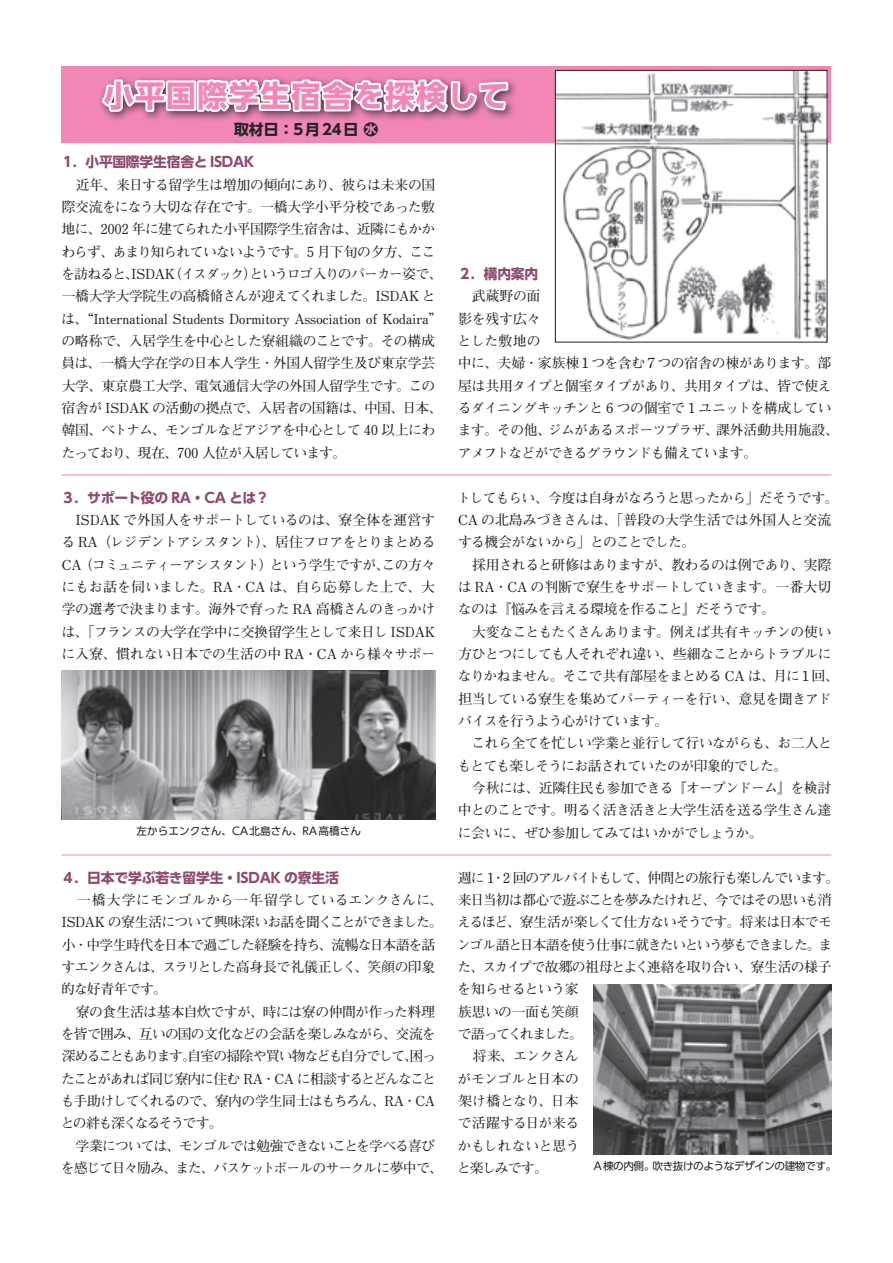
<style>
.page{position:relative;width:893px;height:1263px;background:#fff}
.page>*{position:absolute;margin:0;border:0;box-sizing:border-box;transform-origin:0 0}
.t1{font:700 29.7px "UD Shin Go Pro";letter-spacing:.05em;color:#f287b6}
.t2{font:700 14.85px "UD Shin Go Pro";letter-spacing:.125em;color:#262324}
.t3{font:700 13.8px/22.4px "Futo Min A101 Pro";letter-spacing:-.04em;color:#231f20}
.t4{font:700 13.8px/22.4px "Futo Min A101 Pro";letter-spacing:-.065em;color:#231f20}
.t5{font:700 13.8px "UD Shin Go Pro";letter-spacing:-.015em;color:#8f4b6c}
.t6{font:10.65px "UD Shin Go Pro";letter-spacing:-.045em;color:#231f20}
.t7{font:10.65px "UD Shin Go Pro";color:#231f20}
</style>
<div class="page">
<div style="left:62px;top:66px;width:769px;height:76px;background:#f287b6"></div>
<div style="left:96px;top:73px;width:423px;height:49px;background:#231f20;opacity:.75"></div>
<svg style="left:98px;top:73px;width:413px;height:43px"></svg>
<img style="left:557px;top:72px;width:268px;height:268px">
<div style="left:555px;top:70px;width:272px;height:272px;border:1px solid #231f20"></div>
<img style="left:593px;top:984px;width:238px;height:170px">
<img style="left:62px;top:670px;width:374px;height:149px">
<hr style="left:62px;top:475px;width:769px;height:1px;background:#f287b6">
<hr style="left:62px;top:855px;width:769px;height:1px;background:#f287b6">
<h1 class="t1" style="left:104px;top:71px;width:406px">小平国際学生宿舎を探検して</h1>
<p class="t2" style="left:234px;top:118px;width:146px">取材日：5月24日水</p>
<p class="t5" style="left:61px;top:151px;width:195px">１．小平国際学生宿舎と ISDAK</p>
<p class="t3" style="left:61px;top:172px;width:383px">　近年、来日する留学生は増加の傾向にあり、彼らは未来の国際交流をになう大切な存在です。一橋大学小平分校であった敷地に、2002 年に建てられた小平国際学生宿舎は、近隣にもかかわらず、あまり知られていないようです。5 月下旬の夕方、ここを訪ねると、ISDAK（イスダック）というロゴ入りのパーカー姿で、一橋大学大学院生の高橋脩さんが迎えてくれました。ISDAK とは、“International Students Dormitory Association of Kodaira”の略称で、入居学生を中心とした寮組織のことです。その構成員は、一橋大学在学の日本人学生・外国人留学生及び東京学芸大学、東京農工大学、電気通信大学の外国人留学生です。この宿舎が ISDAK の活動の拠点で、入居者の国籍は、中国、日本、韓国、べトナム、モンゴルなどアジアを中心として 40 以上にわたっており、現在、700 人位が入居しています。</p>
<p class="t5" style="left:61px;top:486px;width:209px">３．サポート役の RA・CA とは？</p>
<p class="t3" style="left:61px;top:507px;width:376px;text-align:justify">　ISDAK で外国人をサポートしているのは、寮全体を運営する RA（レジデントアシスタント）、居住フロアをとりまとめるCA（コミュニティーアシスタント）という学生ですが、この方々にもお話を伺いました。RA・CA は、自ら応募した上で、大学の選考で決まります。海外で育った RA 高橋さんのきっかけは、「フランスの大学在学中に交換留学生として来日し ISDAKに入寮、慣れない日本での生活の中 RA・CA から様々サポー</p>
<p class="t7" style="left:137px;top:822px;width:226px">左からエンクさん、CA北島さん、RA高橋さん</p>
<p class="t5" style="left:61px;top:866px;width:279px">４．日本で学ぶ若き留学生・ISDAK の寮生活</p>
<p class="t3" style="left:61px;top:887px;width:384px">　一橋大学にモンゴルから一年留学しているエンクさんに、<br>ISDAK の寮生活について興味深いお話を聞くことができました。小・中学生時代を日本で過ごした経験を持ち、流暢な日本語を話すエンクさんは、スラリとした高身長で礼儀正しく、笑顔の印象的な好青年です。<br>　寮の食生活は基本自炊ですが、時には寮の仲間が作った料理を皆で囲み、互いの国の文化などの会話を楽しみながら、交流を深めることもあります。自室の掃除や買い物なども自分でして、困ったことがあれば同じ寮内に住む RA・CA に相談するとどんなことも手助けしてくれるので、寮内の学生同士はもちろん、RA・CAとの絆も深くなるそうです。<br>　学業については、モンゴルでは勉強できないことを学べる喜びを感じて日々励み、また、バスケットボールのサークルに夢中で、</p>
<p class="t5" style="left:458px;top:262px;width:82px">２．構内案内</p>
<p class="t3" style="left:458px;top:283px;width:383px">　武蔵野の面<br>影を残す広々<br>とした敷地の<br>中に、夫婦・家族棟１つを含む７つの宿舎の棟があります。部屋は共用タイプと個室タイプがあり、共用タイプは、皆で使えるダイニングキッチンと 6 つの個室で 1 ユニットを構成しています。その他、ジムがあるスポーツプラザ、課外活動共用施設、アメフトなどができるグラウンドも備えています。</p>
<p class="t3" style="left:457px;top:485px;width:383px">トしてもらい、今度は自身がなろうと思ったから」だそうです。<br>CA の北島みづきさんは、「普段の大学生活では外国人と交流する機会がないから」とのことでした。<br>　採用されると研修はありますが、教わるのは例であり、実際は RA・CA の判断で寮生をサポートしていきます。一番大切なのは『悩みを言える環境を作ること』だそうです。<br>　大変なこともたくさんあります。例えば共有キッチンの使い方ひとつにしても人それぞれ違い、些細なことからトラブルになりかねません。そこで共有部屋をまとめる CA は、月に１回、担当している寮生を集めてパーティーを行い、意見を聞きアドバイスを行うよう心がけています。<br>　これら全てを忙しい学業と並行して行いながらも、お二人ともとても楽しそうにお話されていたのが印象的でした。<br>　今秋には、近隣住民も参加できる『オープンドーム』を検討中とのことです。明るく活き活きと大学生活を送る学生さん達に会いに、ぜひ参加してみてはいかがでしょうか。</p>
<p class="t4" style="left:457px;top:865px;width:384px">週に 1・2 回のアルバイトもして、仲間との旅行も楽しんでいます。来日当初は都心で遊ぶことを夢みたけれど、今ではその思いも消えるほど、寮生活が楽しくて仕方ないそうです。将来は日本でモンゴル語と日本語を使う仕事に就きたいという夢もできました。また、スカイプで故郷の祖母とよく連絡を取り合い、寮生活の様子を知らせるという家<br>族思いの一面も笑顔<br>で語ってくれました。<br>　将来、エンクさん<br>がモンゴルと日本の<br>架け橋となり、日本<br>で活躍する日が来る<br>かもしれないと思う<br>と楽しみです。</p>
<p class="t6" style="left:594px;top:1157px;width:244px">A 棟の内側。吹き抜けのようなデザインの建物です。</p>
</div>
